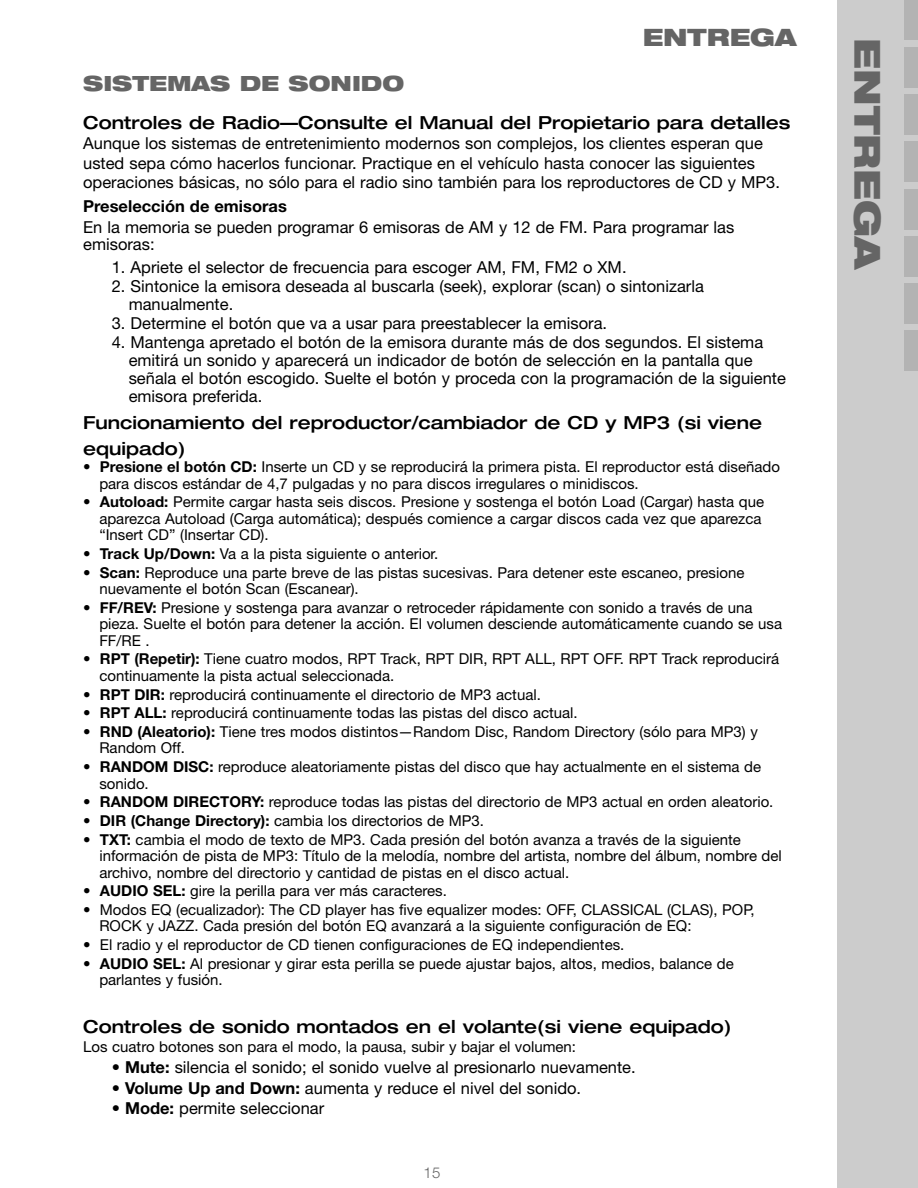
<style>
.page{position:relative;width:918px;height:1188px;background:#fff}
.page>*{position:absolute;margin:0;border:0;box-sizing:border-box;transform-origin:0 0}
.t1{font:900 expanded 36px "Helvetica Neue LT";color:#656565}
.t2{font:900 expanded 24px "Helvetica Neue LT";color:#656565}
.t3{font:900 expanded 21px "Helvetica Neue LT";color:#656565}
.t4{font:500 expanded 18px/26px "Helvetica Neue LT";color:#000}
.t5{font:16.5px/18px "Helvetica Neue";color:#000}
.t6{font:700 16.5px "Helvetica Neue";color:#000}
.t7{font:15px/16.5px "Helvetica Neue";color:#000}
.t8{font:300 15px "Helvetica Neue LT";color:#656565}
.s1{font-weight:700}
</style>
<div class="page">
<div style="left:837px;top:0;width:81px;height:1188px;background:#ccc"></div>
<div style="left:904px;top:47px;width:14px;height:41px;background:#b3b3b3"></div>
<div style="left:904px;top:0;width:14px;height:40px;background:#b3b3b3"></div>
<div style="left:904px;top:94px;width:14px;height:41px;background:#b3b3b3"></div>
<div style="left:904px;top:142px;width:14px;height:40px;background:#b3b3b3"></div>
<div style="left:904px;top:189px;width:14px;height:41px;background:#b3b3b3"></div>
<div style="left:904px;top:236px;width:14px;height:41px;background:#b3b3b3"></div>
<div style="left:904px;top:284px;width:14px;height:40px;background:#b3b3b3"></div>
<div style="left:904px;top:331px;width:14px;height:40px;background:#b3b3b3"></div>
<h2 class="t2" style="left:643px;top:21px;width:155px">ENTREGA</h2>
<h3 class="t3" style="left:83px;top:69px;width:322px">SISTEMAS DE SONIDO</h3>
<p class="t4" style="left:83px;top:109px;width:709px">Controles de Radio—Consulte el Manual del Propietario para detalles</p>
<p class="t5" style="left:83px;top:135px;width:698px;line-height:19.8px">Aunque los sistemas de entretenimiento modernos son complejos, los clientes esperan que usted sepa cómo hacerlos funcionar. Practique en el vehículo hasta conocer las siguientes operaciones básicas, no sólo para el radio sino también para los reproductores de CD y MP3.</p>
<p class="t6" style="left:83px;top:201px;width:205px">Preselección de emisoras</p>
<p class="t5" style="left:83px;top:221px;width:653px;line-height:16.5px">En la memoria se pueden programar 6 emisoras de AM y 12 de FM. Para programar las emisoras:</p>
<p class="t5" style="left:112px;top:259px;width:516px">1. Apriete el selector de frecuencia para escoger AM, FM, FM2 o XM.</p>
<p class="t5" style="left:129px;top:278px;width:577px;text-indent:-17px">2. Sintonice la emisora deseada al buscarla (seek), explorar (scan) o sintonizarla manualmente.</p>
<p class="t5" style="left:112px;top:316px;width:497px">3. Determine el botón que va a usar para preestablecer la emisora.</p>
<p class="t5" style="left:129px;top:335px;width:659px;text-indent:-17px">4. Mantenga apretado el botón de la emisora durante más de dos segundos. El sistema emitirá un sonido y aparecerá un indicador de botón de selección en la pantalla que señala el botón escogido. Suelte el botón y proceda con la programación de la siguiente emisora preferida.</p>
<p class="t4" style="left:83px;top:409px;width:681px">Funcionamiento del reproductor/cambiador de CD y MP3 (si viene equipado)</p>
<p class="t7" style="left:99px;top:460px;width:682px;text-indent:-16px">• <span class="s1">Presione el botón CD:</span> Inserte un CD y se reproducirá la primera pista. El reproductor está diseñado para discos estándar de 4,7 pulgadas y no para discos irregulares o minidiscos.</p>
<p class="t7" style="left:99px;top:495px;width:666px;text-indent:-16px">• <span class="s1">Autoload:</span> Permite cargar hasta seis discos. Presione y sostenga el botón Load (Cargar) hasta que aparezca Autoload (Carga automática); después comience a cargar discos cada vez que aparezca “Insert CD” (Insertar CD).</p>
<p class="t7" style="left:83px;top:547px;width:357px">• <span class="s1">Track Up/Down:</span> Va a la pista siguiente o anterior.</p>
<p class="t7" style="left:99px;top:566px;width:647px;text-indent:-16px">• <span class="s1">Scan:</span> Reproduce una parte breve de las pistas sucesivas. Para detener este escaneo, presione nuevamente el botón Scan (Escanear).</p>
<p class="t7" style="left:99px;top:601px;width:684px;text-indent:-16px">• <span class="s1">FF/REV:</span> Presione y sostenga para avanzar o retroceder rápidamente con sonido a través de una pieza. Suelte el botón para detener la acción. El volumen desciende automáticamente cuando se usa<br>FF/RE .</p>
<p class="t7" style="left:99px;top:652px;width:681px;text-indent:-16px">• <span class="s1">RPT (Repetir):</span> Tiene cuatro modos, RPT Track, RPT DIR, RPT ALL, RPT OFF. RPT Track reproducirá continuamente la pista actual seleccionada.</p>
<p class="t7" style="left:83px;top:688px;width:459px">• <span class="s1">RPT DIR:</span> reproducirá continuamente el directorio de MP3 actual.</p>
<p class="t7" style="left:83px;top:706px;width:496px">• <span class="s1">RPT ALL:</span> reproducirá continuamente todas las pistas del disco actual.</p>
<p class="t7" style="left:99px;top:725px;width:660px;text-indent:-16px">• <span class="s1">RND (Aleatorio):</span> Tiene tres modos distintos—Random Disc, Random Directory (sólo para MP3) y<br>Random Off.</p>
<p class="t7" style="left:99px;top:760px;width:663px;text-indent:-16px">• <span class="s1">RANDOM DISC:</span> reproduce aleatoriamente pistas del disco que hay actualmente en el sistema de sonido.</p>
<p class="t7" style="left:83px;top:795px;width:692px">• <span class="s1">RANDOM DIRECTORY:</span> reproduce todas las pistas del directorio de MP3 actual en orden aleatorio.</p>
<p class="t7" style="left:83px;top:814px;width:402px">• <span class="s1">DIR (Change Directory):</span> cambia los directorios de MP3.</p>
<p class="t7" style="left:99px;top:832px;width:684px;text-indent:-16px">• <span class="s1">TXT:</span> cambia el modo de texto de MP3. Cada presión del botón avanza a través de la siguiente información de pista de MP3: Título de la melodía, nombre del artista, nombre del álbum, nombre del archivo, nombre del directorio y cantidad de pistas en el disco actual.</p>
<p class="t7" style="left:83px;top:884px;width:365px">• <span class="s1">AUDIO SEL:</span> gire la perilla para ver más caracteres.</p>
<p class="t7" style="left:99px;top:903px;width:657px;text-indent:-16px">• Modos EQ (ecualizador): The CD player has five equalizer modes: OFF, CLASSICAL (CLAS), POP,<br>ROCK y JAZZ. Cada presión del botón EQ avanzará a la siguiente configuración de EQ:</p>
<p class="t7" style="left:83px;top:938px;width:543px">• El radio y el reproductor de CD tienen configuraciones de EQ independientes.</p>
<p class="t7" style="left:99px;top:957px;width:636px;text-indent:-16px">• <span class="s1">AUDIO SEL:</span> Al presionar y girar esta perilla se puede ajustar bajos, altos, medios, balance de parlantes y fusión.</p>
<p class="t4" style="left:83px;top:1013px;width:650px">Controles de sonido montados en el volante(si viene equipado)</p>
<p class="t7" style="left:83px;top:1040px;width:494px">Los cuatro botones son para el modo, la pausa, subir y bajar el volumen:</p>
<p class="t5" style="left:112px;top:1060px;width:526px">• <span class="s1">Mute:</span> silencia el sonido; el sonido vuelve al presionarlo nuevamente.</p>
<p class="t5" style="left:112px;top:1080px;width:471px">• <span class="s1">Volume Up and Down:</span> aumenta y reduce el nivel del sonido.</p>
<p class="t5" style="left:112px;top:1101px;width:214px">• <span class="s1">Mode:</span> permite seleccionar</p>
<p class="t8" style="left:424px;top:1164px;width:18px">15</p>
<h1 class="t1" style="left:891px;top:38px;width:234px;rotate:90deg">ENTREGA</h1>
</div>
